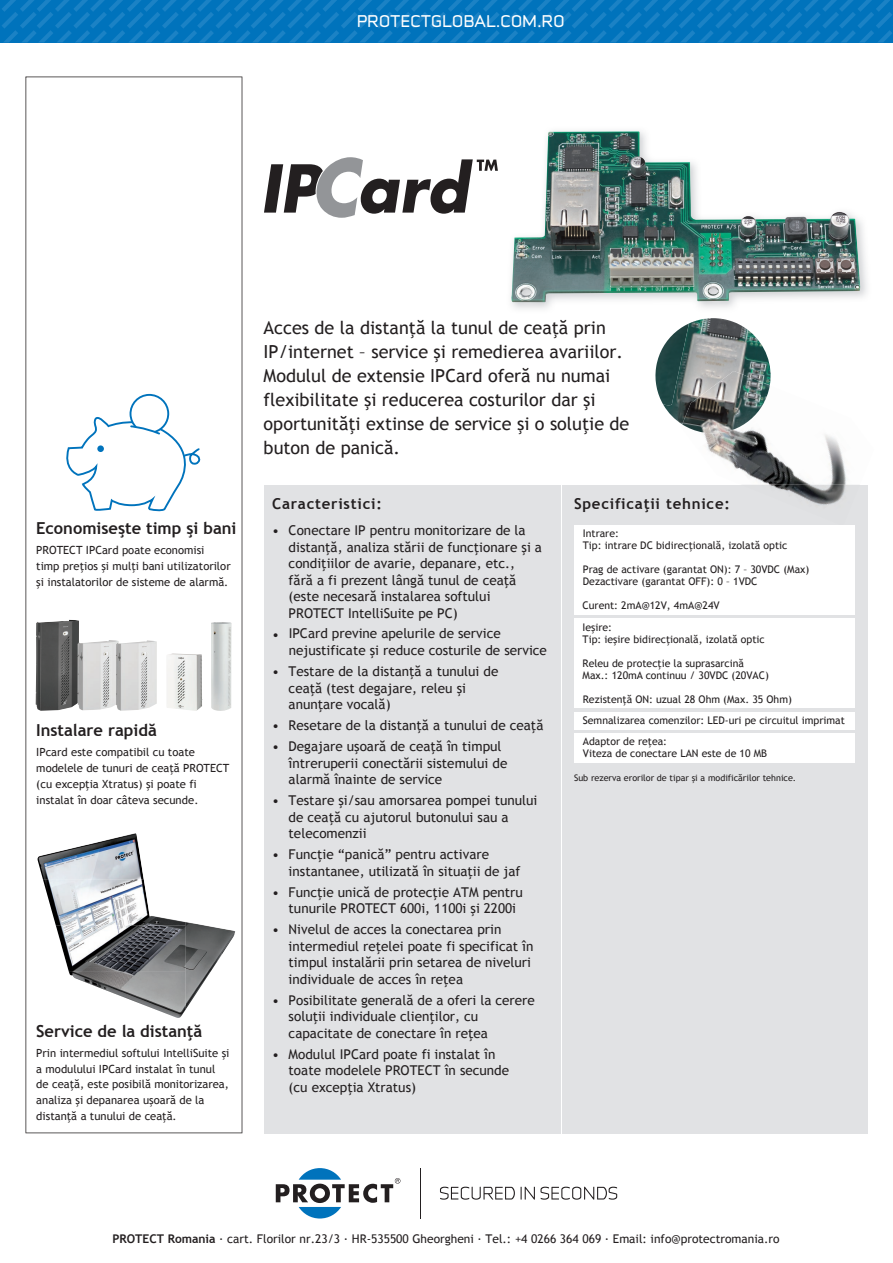
<style>
.page{position:relative;width:893px;height:1263px;background:#fff}
.page>*{position:absolute;margin:0;border:0;box-sizing:border-box;transform-origin:0 0}
.t1{font:18px/24px "Trebuchet MS";color:#231f20}
.t2{font:700 16.5px "Trebuchet MS";color:#231f20}
.t3{font:15.3px "Infinity T Bold";letter-spacing:.03em;color:#fff}
.t4{font:700 15px "Trebuchet MS";letter-spacing:.05em;color:#231f20}
.t5{font:13.5px/16.5px "Trebuchet MS";color:#231f20}
.t6{font:12px "Trebuchet MS";color:#231f20}
.t7{font:11.25px/15.8px "Trebuchet MS";color:#231f20}
.t8{font:10.5px/12px "Trebuchet MS";color:#231f20}
.t9{font:9px "Trebuchet MS";color:#231f20}
.s1{font-weight:700}
</style>
<div class="page">
<svg style="left:264px;top:157px;width:234px;height:61px"></svg>
<div style="left:264px;top:485px;width:603px;height:648px;background:#e1e2e4"></div>
<svg style="left:26px;top:77px;width:216px;height:1056px"></svg>
<svg style="left:440px;top:1187px;width:75px;height:13px"></svg>
<svg style="left:521px;top:1187px;width:96px;height:13px"></svg>
<svg style="left:276px;top:1168px;width:124px;height:50px"></svg>
<hr style="left:420px;top:1168px;width:1px;height:50px;background:#231f20">
<hr style="left:561px;top:485px;width:1px;height:648px;background:#fff">
<svg style="left:2px;top:0;width:891px;height:43px;background:#0776be"></svg>
<img style="left:511px;top:131px;width:350px;height:172px">
<svg style="left:30px;top:823px;width:208px;height:198px"></svg>
<img style="left:38px;top:833px;width:106px;height:46px">
<img style="left:43px;top:879px;width:143px;height:47px">
<img style="left:186px;top:922px;width:49px;height:88px">
<img style="left:56px;top:925px;width:130px;height:47px">
<img style="left:69px;top:972px;width:117px;height:46px">
<img style="left:211px;top:622px;width:21px;height:89px">
<img style="left:36px;top:620px;width:43px;height:91px">
<img style="left:78px;top:640px;width:38px;height:70px">
<img style="left:116px;top:640px;width:41px;height:71px">
<img style="left:166px;top:653px;width:37px;height:58px">
<img style="left:655px;top:347px;width:8px;height:57px">
<img style="left:663px;top:318px;width:108px;height:106px">
<img style="left:681px;top:385px;width:167px;height:100px">
<img style="left:770px;top:485px;width:76px;height:20px">
<img style="left:682px;top:371px;width:88px;height:62px">
<div style="left:574px;top:525px;width:281px;height:89px;background:#fff"></div>
<div style="left:574px;top:619px;width:281px;height:89px;background:#fff"></div>
<div style="left:574px;top:712px;width:281px;height:17px;background:#fff"></div>
<div style="left:574px;top:733px;width:281px;height:30px;background:#fff"></div>
<svg style="left:65px;top:393px;width:136px;height:127px"></svg>
<p class="t3" style="left:357px;top:10px;width:209px">PROTECTGLOBAL.COM.RO</p>
<p class="t1" style="left:264px;top:316px;width:367px">Acces de la distanţă la tunul de ceaţă prin IP/internet – service şi remedierea avariilor.<br>Modulul de extensie IPCard oferă nu numai flexibilitate şi reducerea costurilor dar şi oportunităţi extinse de service şi o soluţie de buton de panică.</p>
<p class="t2" style="left:36px;top:518px;width:202px">Economiseşte timp şi bani</p>
<p class="t7" style="left:36px;top:542px;width:196px">PROTECT IPCard poate economisi<br>timp preţios şi mulţi bani utilizatorilor şi instalatorilor de sisteme de alarmă.</p>
<p class="t2" style="left:36px;top:720px;width:122px">Instalare rapidă</p>
<p class="t7" style="left:36px;top:745px;width:195px">IPcard este compatibil cu toate modelele de tunuri de ceaţă PROTECT (cu excepţia Xtratus) şi poate fi instalat în doar câteva secunde.</p>
<p class="t2" style="left:36px;top:1021px;width:168px">Service de la distanţă</p>
<p class="t7" style="left:36px;top:1045px;width:195px">Prin intermediul softului IntelliSuite şi a modulului IPCard instalat în tunul de ceaţă, este posibilă monitorizarea, analiza şi depanarea uşoară de la distanţă a tunului de ceaţă.</p>
<p class="t4" style="left:272px;top:495px;width:111px">Caracteristici:</p>
<p class="t4" style="left:574px;top:495px;width:157px">Specificaţii tehnice:</p>
<p class="t5" style="left:289px;top:522px;width:255px;text-indent:-16px">• Conectare IP pentru monitorizare de la distanţă, analiza stării de funcţionare şi a condiţiilor de avarie, depanare, etc., fără a fi prezent lângă tunul de ceaţă (este necesară instalarea softului PROTECT IntelliSuite pe PC)</p>
<p class="t5" style="left:289px;top:625px;width:260px;text-indent:-17px">• IPCard previne apelurile de service nejustificate şi reduce costurile de service</p>
<p class="t5" style="left:289px;top:663px;width:211px;text-indent:-16px">• Testare de la distanţă a tunului de ceaţă (test degajare, releu şi anunţare vocală)</p>
<p class="t5" style="left:272px;top:717px;width:273px">• Resetare de la distanţă a tunului de ceaţă</p>
<p class="t5" style="left:289px;top:738px;width:220px;text-indent:-16px">• Degajare uşoară de ceaţă în timpul întreruperii conectării sistemului de alarmă înainte de service</p>
<p class="t5" style="left:289px;top:792px;width:250px;text-indent:-16px">• Testare şi/sau amorsarea pompei tunului de ceaţă cu ajutorul butonului sau a telecomenzii</p>
<p class="t5" style="left:289px;top:846px;width:233px;text-indent:-16px">• Funcţie “panică” pentru activare instantanee, utilizată în situaţii de jaf</p>
<p class="t5" style="left:289px;top:884px;width:236px;text-indent:-16px">• Funcţie unică de protecţie ATM pentru tunurile PROTECT 600i, 1100i şi 2200i</p>
<p class="t5" style="left:289px;top:921px;width:246px;text-indent:-16px">• Nivelul de acces la conectarea prin intermediul reţelei poate fi specificat în timpul instalării prin setarea de niveluri individuale de acces în reţea</p>
<p class="t5" style="left:289px;top:992px;width:248px;text-indent:-16px">• Posibilitate generală de a oferi la cerere soluţii individuale clienţilor, cu capacitate de conectare în reţea</p>
<p class="t5" style="left:289px;top:1046px;width:222px;text-indent:-16px">• Modulul IPCard poate fi instalat în toate modelele PROTECT în secunde (cu excepţia Xtratus)</p>
<p class="t8" style="left:583px;top:527px;width:206px">Intrare:<br>Tip: intrare DC bidirecţională, izolată optic</p>
<p class="t8" style="left:583px;top:563px;width:228px">Prag de activare (garantat ON): 7 – 30VDC (Max)<br>Dezactivare (garantat OFF): 0 – 1VDC</p>
<p class="t8" style="left:583px;top:595px;width:139px;line-height:21.8px">Curent: 2mA@12V, 4mA@24V<br>Ieşire:</p>
<p class="t8" style="left:583px;top:633px;width:184px">Tip: ieşire bidirecţională, izolată optic</p>
<p class="t8" style="left:583px;top:657px;width:188px">Releu de protecţie la suprasarcină<br>Max.: 120mA continuu / 30VDC (20VAC)</p>
<p class="t8" style="left:583px;top:689px;width:263px;line-height:21px">Rezistenţă ON: uzual 28 Ohm (Max. 35 Ohm)<br>Semnalizarea comenzilor: LED-uri pe circuitul imprimat<br>Adaptor de reţea:</p>
<p class="t8" style="left:583px;top:748px;width:186px">Viteza de conectare LAN este de 10 MB</p>
<p class="t9" style="left:574px;top:772px;width:224px">Sub rezerva erorilor de tipar şi a modificărilor tehnice.</p>
<p class="t6" style="left:112px;top:1231px;width:669px"><span class="s1">PROTECT Romania</span> · cart. Florilor nr.23/3 · HR-535500 Gheorgheni · Tel.: +4 0266 364 069 · Email: info@protectromania.ro</p>
</div>
